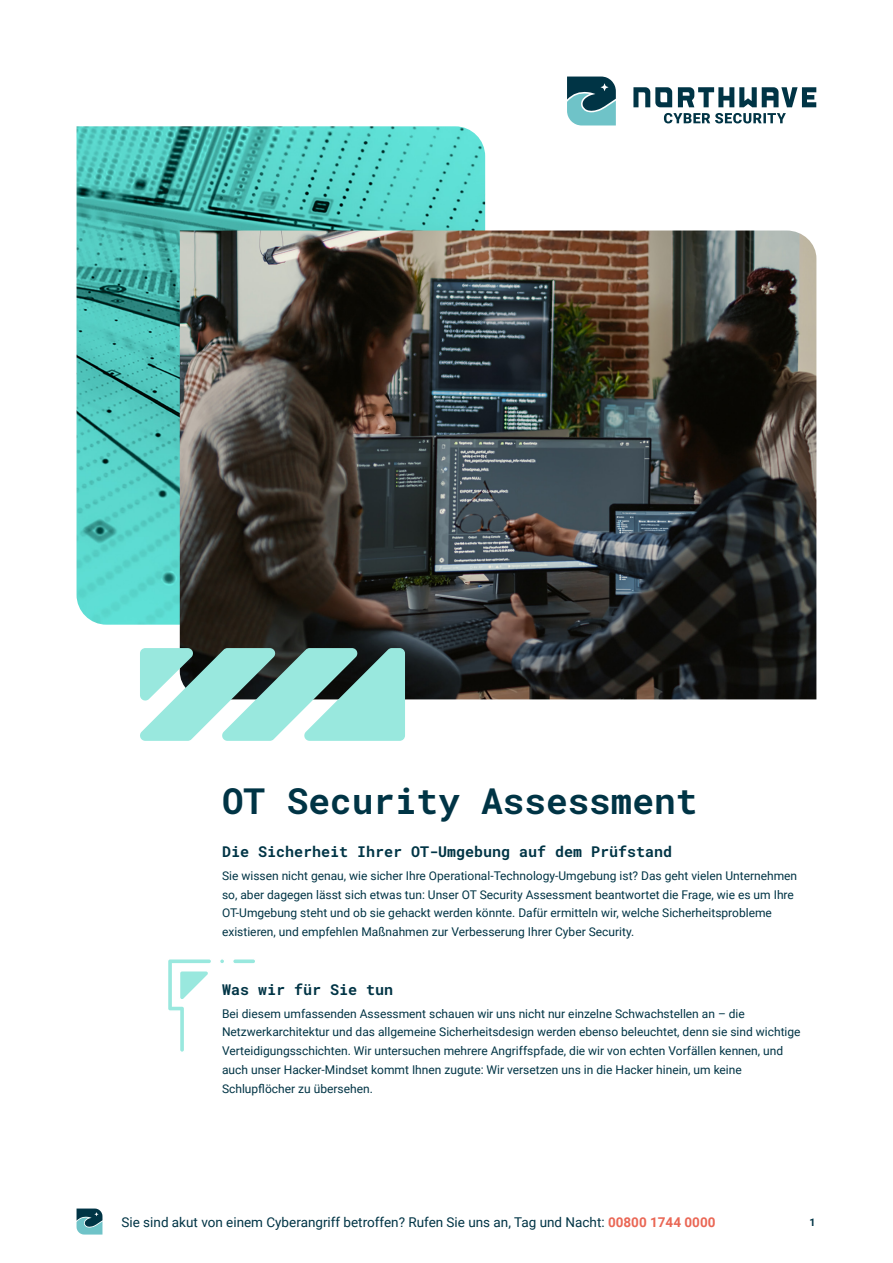
<style>
.page{position:relative;width:893px;height:1263px;background:#fff}
.page>*{position:absolute;margin:0;border:0;box-sizing:border-box;transform-origin:0 0}
.t1{font:700 36px "Roboto Mono";color:#003445}
.t2{font:700 15px "Roboto Mono";color:#003445}
.t3{font:13.5px "Roboto";color:#003445}
.t4{font:12px/18.8px "Roboto";color:#003445}
.t5{font:700 10.5px "Roboto";color:#003445}
.s1{font-weight:700;color:#ea6755}
</style>
<div class="page">
<svg style="left:77px;top:1208px;width:25px;height:26px"></svg>
<img style="left:77px;top:126px;width:408px;height:499px">
<img style="left:180px;top:230px;width:636px;height:469px">
<svg style="left:633px;top:87px;width:39px;height:20px"></svg>
<svg style="left:678px;top:87px;width:138px;height:20px"></svg>
<svg style="left:664px;top:113px;width:122px;height:10px"></svg>
<svg style="left:567px;top:77px;width:49px;height:48px;background:#47828d"></svg>
<svg style="left:168px;top:959px;width:43px;height:93px"></svg>
<div style="left:233px;top:959px;width:23px;height:5px;background:#99e8de;border-radius:3px"></div>
<div style="left:232px;top:958px;width:24px;height:7px;border:2px solid #fff;border-radius:3px"></div>
<div style="left:219px;top:958px;width:6px;height:7px;border:2px solid #fff;border-radius:50%"></div>
<svg style="left:140px;top:648px;width:265px;height:93px;background:#94cdc6"></svg>
<h1 class="t1" style="left:222px;top:776px;width:477px">OT Security Assessment</h1>
<h2 class="t2" style="left:222px;top:841px;width:452px">Die Sicherheit Ihrer OT-Umgebung auf dem Prüfstand</h2>
<p class="t4" style="left:222px;top:866px;width:577px">Sie wissen nicht genau, wie sicher Ihre Operational-Technology-Umgebung ist? Das geht vielen Unternehmen so, aber dagegen lässt sich etwas tun: Unser OT Security Assessment beantwortet die Frage, wie es um Ihre OT-Umgebung steht und ob sie gehackt werden könnte. Dafür ermitteln wir, welche Sicherheitsprobleme existieren, und empfehlen Maßnahmen zur Verbesserung Ihrer Cyber Security.</p>
<h2 class="t2" style="left:222px;top:979px;width:172px">Was wir für Sie tun</h2>
<p class="t4" style="left:222px;top:1004px;width:580px">Bei diesem umfassenden Assessment schauen wir uns nicht nur einzelne Schwachstellen an – die<br>Netzwerkarchitektur und das allgemeine Sicherheitsdesign werden ebenso beleuchtet, denn sie sind wichtige<br>Verteidigungsschichten. Wir untersuchen mehrere Angriffspfade, die wir von echten Vorfällen kennen, und</p>
<p class="t4" style="left:222px;top:1060px;width:521px">auch unser Hacker-Mindset kommt Ihnen zugute: Wir versetzen uns in die Hacker hinein, um keine<br>Schlupflöcher zu übersehen.</p>
<p class="t3" style="left:122px;top:1212px;width:595px">Sie sind akut von einem Cyberangriff betroffen? Rufen Sie uns an, Tag und Nacht: <span class="s1">00800 1744 0000</span></p>
<p class="t5" style="left:810px;top:1214px;width:8px">1</p>
</div>
